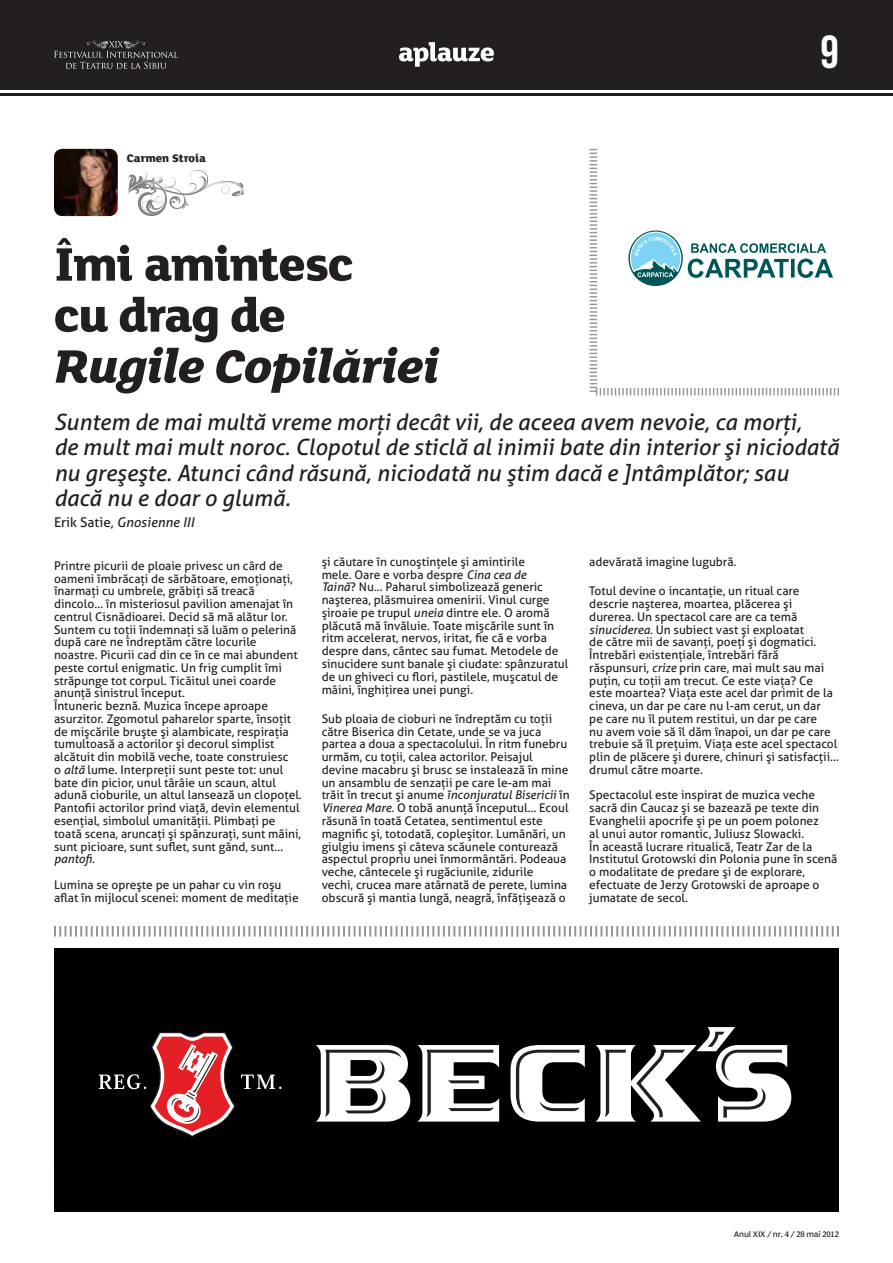
<style>
.page{position:relative;width:893px;height:1263px;background:#fff}
.page>*{position:absolute;margin:0;border:0;box-sizing:border-box;transform-origin:0 0}
.t1{font:800 51px/51px "Lola FS";letter-spacing:-.025em;color:#231f20}
.t2{font:italic 800 51px "Lola FS";letter-spacing:-.025em;color:#231f20}
.t3{font:46.5px "Bebas Neue";color:#fff}
.t4{font:italic 22.5px/25.5px "Aller";color:#231f20}
.t5{font:italic 13.5px "Aller";color:#231f20}
.t6{font:12px/12.8px "Aller";color:#231f20}
.t7{font:800 12px "Lola FS";color:#231f20}
.t8{font:7.5px "Poynter Agate Regular One";letter-spacing:-.025em;color:#231f20}
.s1{font-style:normal}
.s2{font-style:italic}
</style>
<div class="page">
<div style="left:0;top:0;width:893px;height:89px;background:#231f20"></div>
<hr style="left:0;top:94px;width:893px;height:2px;background:#231f20">
<svg style="left:54px;top:40px;width:124px;height:29px"></svg>
<svg style="left:399px;top:42px;width:95px;height:25px"></svg>
<img style="left:54px;top:149px;width:64px;height:67px">
<svg style="left:128px;top:170px;width:116px;height:46px"></svg>
<div style="left:54px;top:948px;width:785px;height:264px;background:#020001"></div>
<svg style="left:99px;top:1032px;width:182px;height:105px"></svg>
<svg style="left:316px;top:1045px;width:94px;height:76px"></svg>
<svg style="left:417px;top:1045px;width:82px;height:76px"></svg>
<svg style="left:511px;top:1045px;width:74px;height:76px"></svg>
<svg style="left:596px;top:1027px;width:195px;height:94px"></svg>
<svg style="left:54px;top:926px;width:785px;height:10px"></svg>
<svg style="left:590px;top:149px;width:249px;height:246px"></svg>
<p class="t7" style="left:127px;top:151px;width:81px">Carmen Stroia</p>
<h2 class="t3" style="left:821px;top:27px;width:20px">9</h2>
<h1 class="t1" style="left:54px;top:240px;width:301px">Îmi amintesc cu drag de</h1>
<h1 class="t2" style="left:54px;top:339px;width:387px">Rugile Copilăriei</h1>
<p class="t4" style="left:54px;top:409px;width:786px">Suntem de mai multă vreme morţi decât vii, de aceea avem nevoie, ca morţi,<br>de mult mai mult noroc. Clopotul de sticlă al inimii bate din interior şi niciodată nu greşeşte. Atunci când răsună, niciodată nu ştim dacă e ]ntâmplător; sau dacă nu e doar o glumă.</p>
<p class="t5" style="left:54px;top:514px;width:142px"><span class="s1">Erik Satie,</span> Gnosienne III</p>
<p class="t6" style="left:54px;top:559px;width:249px">Printre picurii de ploaie privesc un cârd de oameni îmbrăcaţi de sărbătoare, emoţionaţi, înarmaţi cu umbrele, grăbiţi să treacă dincolo… în misteriosul pavilion amenajat în centrul Cisnădioarei. Decid să mă alătur lor.<br>Suntem cu toţii îndemnaţi să luăm o pelerină după care ne îndreptăm către locurile noastre. Picurii cad din ce în ce mai abundent peste cortul enigmatic. Un frig cumplit îmi străpunge tot corpul. Ticăitul unei coarde anunţă sinistrul început.<br>Întuneric beznă. Muzica începe aproape asurzitor. Zgomotul paharelor sparte, însoţit de mişcările bruşte şi alambicate, respiraţia tumultoasă a actorilor şi decorul simplist alcătuit din mobilă veche, toate construiesc<br>o <span class="s2">altă</span> lume. Interpreţii sunt peste tot: unul bate din picior, unul târâie un scaun, altul adună cioburile, un altul lansează un clopoţel.<br>Pantofii actorilor prind viaţă, devin elementul esenţial, simbolul umanităţii. Plimbaţi pe toată scena, aruncaţi şi spânzuraţi, sunt mâini, sunt picioare, sunt suflet, sunt gând, sunt… <span class="s2">pantofi</span>.</p>
<p class="t6" style="left:54px;top:878px;width:246px">Lumina se opreşte pe un pahar cu vin roşu aflat în mijlocul scenei: moment de meditaţie</p>
<p class="t6" style="left:589px;top:555px;width:149px">adevărată imagine lugubră.</p>
<p class="t6" style="left:589px;top:585px;width:251px">Totul devine o incantaţie, un ritual care descrie naşterea, moartea, plăcerea şi durerea. Un spectacol care are ca temă <span class="s2">sinuciderea.</span> Un subiect vast şi exploatat<br>de către mii de savanţi, poeţi şi dogmatici.<br>Întrebări existenţiale, întrebări fără răspunsuri, <span class="s2">crize</span> prin care, mai mult sau mai puţin, cu toţii am trecut. Ce este viaţa? Ce este moartea? Viaţa este acel dar primit de la cineva, un dar pe care nu l-am cerut, un dar<br>pe care nu îl putem restitui, un dar pe care<br>nu avem voie să îl dăm înapoi, un dar pe care trebuie să îl preţuim. Viaţa este acel spectacol plin de plăcere şi durere, chinuri şi satisfacţii… drumul către moarte.</p>
<p class="t6" style="left:589px;top:789px;width:250px">Spectacolul este inspirat de muzica veche sacră din Caucaz şi se bazează pe texte din Evanghelii apocrife şi pe un poem polonez<br>al unui autor romantic, Juliusz Slowacki.<br>În această lucrare ritualică, Teatr Zar de la Institutul Grotowski din Polonia pune în scenă o modalitate de predare şi de explorare, efectuate de Jerzy Grotowski de aproape o jumatate de secol.</p>
<p class="t6" style="left:322px;top:555px;width:248px">şi căutare în cunoştinţele şi amintirile<br>mele. Oare e vorba despre <span class="s2">Cina cea de<br>Taină</span>? Nu... Paharul simbolizează generic naşterea, plăsmuirea omenirii. Vinul curge şiroaie pe trupul <span class="s2">uneia</span> dintre ele. O aromă plăcută mă învăluie. Toate mişcările sunt în ritm accelerat, nervos, iritat, fie că e vorba despre dans, cântec sau fumat. Metodele de sinucidere sunt banale şi ciudate: spânzuratul de un ghiveci cu flori, pastilele, muşcatul de mâini, înghiţirea unei pungi.</p>
<p class="t6" style="left:322px;top:712px;width:249px">Sub ploaia de cioburi ne îndreptăm cu toţii către Biserica din Cetate, unde se va juca partea a doua a spectacolului. În ritm funebru urmăm, cu toţii, calea actorilor. Peisajul devine macabru şi brusc se instalează în mine un ansamblu de senzaţii pe care le-am mai trăit în trecut şi anume <span class="s2">înconjuratul Bisericii</span> în <span class="s2">Vinerea Mare.</span> O tobă anunţă începutul… Ecoul răsună în toată Cetatea, sentimentul este magnific şi, totodată, copleşitor. Lumânări, un giulgiu imens şi câteva scăunele conturează aspectul propriu unei înmormântări. Podeaua veche, cântecele şi rugăciunile, zidurile<br>vechi, crucea mare atârnată de perete, lumina obscură şi mantia lungă, neagră, înfăţişează o</p>
<p class="t8" style="left:734px;top:1230px;width:107px">Anul XIX / nr. 4 / 28 mai 2012</p>
</div>
